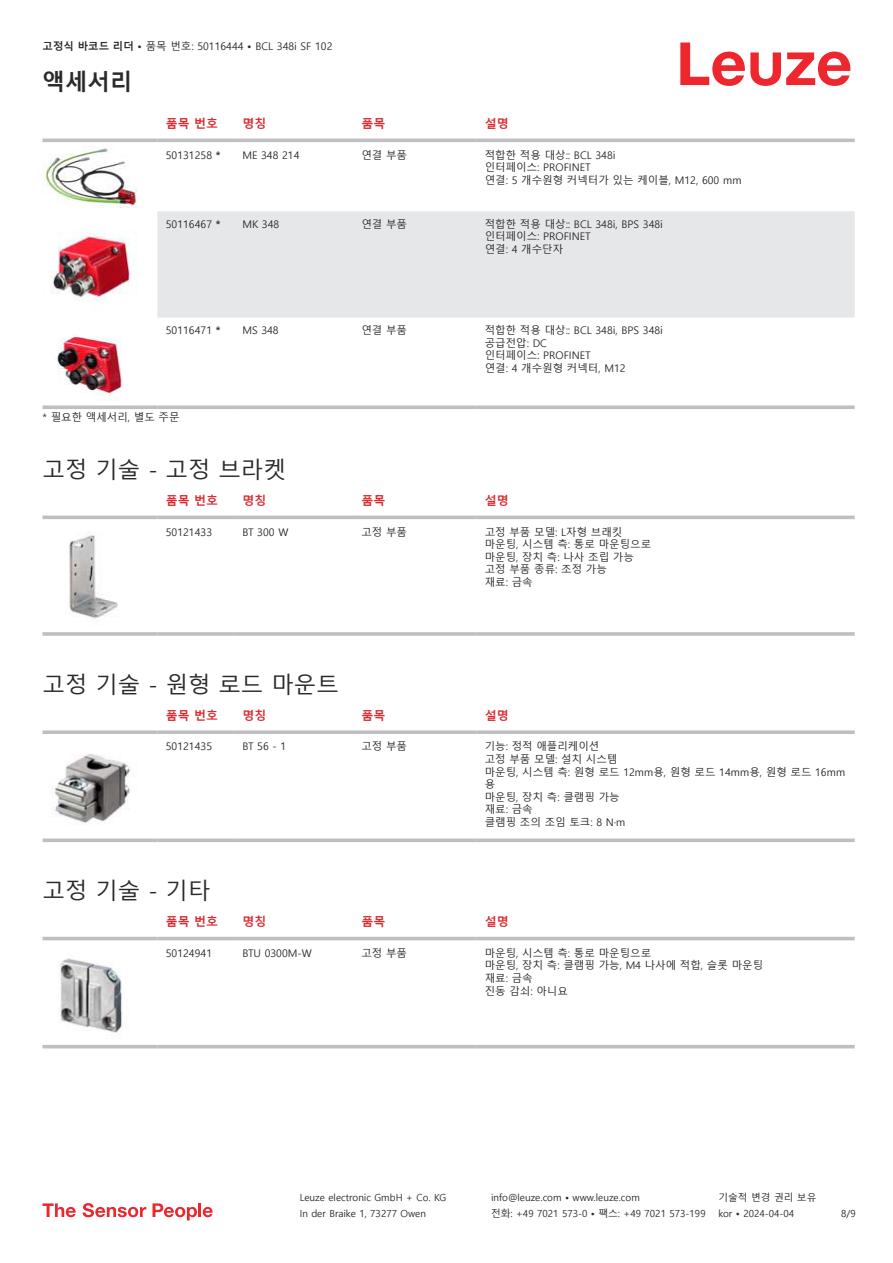
<style>
.page{position:relative;width:893px;height:1263px;background:#fff}
.page>*{position:absolute;margin:0;border:0;box-sizing:border-box;transform-origin:0 0}
.t1{font:22.5px "Malgun Gothic";color:#2b292a}
.t2{font:700 22.5px "Malgun Gothic";color:#2b292a}
.t3{font:700 12px "Malgun Gothic";color:#db2a30}
.t4{font:10.5px/12.6px "Malgun Gothic";color:#2b292a}
.t5{font:9.75px "Malgun Gothic";color:#2b292a}
.s1{font-weight:700}
</style>
<div class="page">
<svg style="left:680px;top:43px;width:170px;height:43px"></svg>
<div style="left:157px;top:211px;width:698px;height:107px;background:#e6e7e9"></div>
<hr style="left:43px;top:139px;width:114px;height:3px;background:#bdbfc1">
<hr style="left:157px;top:139px;width:77px;height:3px;background:#bdbfc1">
<hr style="left:234px;top:139px;width:119px;height:3px;background:#bdbfc1">
<hr style="left:353px;top:139px;width:123px;height:3px;background:#bdbfc1">
<hr style="left:476px;top:139px;width:379px;height:3px;background:#bdbfc1">
<svg style="left:43px;top:405px;width:114px;height:4px"></svg>
<svg style="left:157px;top:405px;width:77px;height:4px"></svg>
<svg style="left:234px;top:405px;width:119px;height:4px"></svg>
<svg style="left:353px;top:405px;width:123px;height:4px"></svg>
<svg style="left:476px;top:405px;width:379px;height:4px;fill:#bdbfc1"></svg>
<img style="left:43px;top:146px;width:94px;height:61px">
<img style="left:51px;top:231px;width:86px;height:71px">
<img style="left:57px;top:337px;width:65px;height:64px">
<svg style="left:43px;top:515px;width:812px;height:5px;fill:#eff0f0"></svg>
<hr style="left:43px;top:516px;width:114px;height:3px;background:#bdbfc1">
<hr style="left:157px;top:516px;width:77px;height:3px;background:#bdbfc1">
<hr style="left:234px;top:516px;width:119px;height:3px;background:#bdbfc1">
<hr style="left:353px;top:516px;width:123px;height:3px;background:#bdbfc1">
<hr style="left:476px;top:516px;width:379px;height:3px;background:#bdbfc1">
<hr style="left:43px;top:632px;width:114px;height:4px;background:#bdbfc1">
<hr style="left:157px;top:632px;width:77px;height:4px;background:#c8cacc">
<hr style="left:234px;top:632px;width:119px;height:4px;background:#c3c5c7">
<hr style="left:353px;top:632px;width:123px;height:4px;background:#bdbfc1">
<hr style="left:476px;top:632px;width:379px;height:4px;background:#c8cacc">
<img style="left:69px;top:532px;width:49px;height:87px">
<svg style="left:43px;top:730px;width:114px;height:4px"></svg>
<svg style="left:157px;top:730px;width:77px;height:4px"></svg>
<svg style="left:234px;top:730px;width:119px;height:4px"></svg>
<svg style="left:353px;top:730px;width:123px;height:4px"></svg>
<svg style="left:476px;top:730px;width:379px;height:4px;fill:#bdbfc1"></svg>
<svg style="left:43px;top:838px;width:114px;height:4px"></svg>
<svg style="left:157px;top:838px;width:77px;height:4px"></svg>
<svg style="left:234px;top:838px;width:119px;height:4px"></svg>
<svg style="left:353px;top:838px;width:123px;height:4px"></svg>
<svg style="left:476px;top:838px;width:379px;height:4px;fill:#bdbfc1"></svg>
<img style="left:53px;top:754px;width:78px;height:70px">
<svg style="left:43px;top:936px;width:812px;height:113px"></svg>
<hr style="left:43px;top:937px;width:114px;height:3px;background:#bdbfc1">
<hr style="left:157px;top:937px;width:77px;height:3px;background:#bdbfc1">
<hr style="left:234px;top:937px;width:119px;height:3px;background:#bdbfc1">
<hr style="left:353px;top:937px;width:123px;height:3px;background:#bdbfc1">
<hr style="left:476px;top:937px;width:379px;height:3px;background:#bdbfc1">
<hr style="left:43px;top:1045px;width:114px;height:3px;background:#bdbfc1">
<hr style="left:157px;top:1045px;width:77px;height:3px;background:#bdbfc1">
<hr style="left:234px;top:1045px;width:119px;height:3px;background:#bdbfc1">
<hr style="left:353px;top:1045px;width:123px;height:3px;background:#bdbfc1">
<hr style="left:476px;top:1045px;width:379px;height:3px;background:#bdbfc1">
<img style="left:43px;top:944px;width:97px;height:98px">
<svg style="left:43px;top:1203px;width:33px;height:14px"></svg>
<svg style="left:83px;top:1203px;width:63px;height:14px"></svg>
<svg style="left:153px;top:1203px;width:44px;height:17px"></svg>
<hr style="left:198px;top:1203px;width:3px;height:14px;background:#ed272d">
<svg style="left:203px;top:1207px;width:10px;height:10px"></svg>
<p class="t4" style="left:43px;top:40px;width:292px"><span class="s1">고정식 바코드 리더 •</span> 품목 번호: 50116444 <span class="s1">•</span> BCL 348i SF 102</p>
<h1 class="t2" style="left:43px;top:69px;width:91px">액세서리</h1>
<p class="t3" style="left:166px;top:116px;width:54px">품목 번호</p>
<p class="t3" style="left:242px;top:116px;width:25px">명칭</p>
<p class="t3" style="left:361px;top:116px;width:25px">품목</p>
<p class="t3" style="left:485px;top:116px;width:25px">설명</p>
<p class="t4" style="left:166px;top:149px;width:56px">50131258 <span class="s1">*</span></p>
<p class="t4" style="left:242px;top:149px;width:59px">ME 348 214</p>
<p class="t4" style="left:361px;top:149px;width:47px">연결 부품</p>
<p class="t4" style="left:485px;top:149px;width:258px">적합한 적용 대상:: BCL 348i<br>인터페이스: PROFINET<br>연결: 5 개수원형 커넥터가 있는 케이블, M12, 600 mm</p>
<p class="t4" style="left:166px;top:218px;width:56px">50116467 <span class="s1">*</span></p>
<p class="t4" style="left:242px;top:218px;width:38px">MK 348</p>
<p class="t4" style="left:361px;top:218px;width:47px">연결 부품</p>
<p class="t4" style="left:485px;top:218px;width:180px">적합한 적용 대상:: BCL 348i, BPS 348i 인터페이스: PROFINET<br>연결: 4 개수단자</p>
<p class="t4" style="left:166px;top:324px;width:56px">50116471 <span class="s1">*</span></p>
<p class="t4" style="left:242px;top:324px;width:38px">MS 348</p>
<p class="t4" style="left:361px;top:324px;width:47px">연결 부품</p>
<p class="t4" style="left:485px;top:324px;width:180px">적합한 적용 대상:: BCL 348i, BPS 348i 공급전압: DC<br>인터페이스: PROFINET<br>연결: 4 개수원형 커넥터, M12</p>
<p class="t4" style="left:43px;top:412px;width:139px">* 필요한 액세서리, 별도 주문</p>
<h1 class="t1" style="left:43px;top:457px;width:245px">고정 기술 - 고정 브라켓</h1>
<p class="t3" style="left:166px;top:493px;width:54px">품목 번호</p>
<p class="t3" style="left:242px;top:493px;width:25px">명칭</p>
<p class="t3" style="left:361px;top:493px;width:25px">품목</p>
<p class="t3" style="left:485px;top:493px;width:25px">설명</p>
<p class="t4" style="left:166px;top:526px;width:48px">50121433</p>
<p class="t4" style="left:242px;top:526px;width:47px">BT 300 W</p>
<p class="t4" style="left:361px;top:526px;width:47px">고정 부품</p>
<p class="t4" style="left:485px;top:526px;width:168px">고정 부품 모델: L자형 브래킷 마운팅, 시스템 측: 통로 마운팅으로 마운팅, 장치 측: 나사 조립 가능 고정 부품 종류: 조정 가능<br>재료: 금속</p>
<h1 class="t1" style="left:43px;top:672px;width:298px">고정 기술 - 원형 로드 마운트</h1>
<p class="t3" style="left:166px;top:708px;width:54px">품목 번호</p>
<p class="t3" style="left:242px;top:708px;width:25px">명칭</p>
<p class="t3" style="left:361px;top:708px;width:25px">품목</p>
<p class="t3" style="left:485px;top:708px;width:25px">설명</p>
<p class="t4" style="left:166px;top:741px;width:48px">50121435</p>
<p class="t4" style="left:242px;top:741px;width:45px">BT 56 - 1</p>
<p class="t4" style="left:361px;top:741px;width:47px">고정 부품</p>
<p class="t4" style="left:485px;top:741px;width:362px">기능: 정적 애플리케이션<br>고정 부품 모델: 설치 시스템<br>마운팅, 시스템 측: 원형 로드 12mm용, 원형 로드 14mm용, 원형 로드 16mm 용<br>마운팅, 장치 측: 클램핑 가능<br>재료: 금속<br>클램핑 조의 조임 토크: 8 N·m</p>
<h1 class="t1" style="left:43px;top:878px;width:169px">고정 기술 - 기타</h1>
<p class="t3" style="left:166px;top:914px;width:54px">품목 번호</p>
<p class="t3" style="left:242px;top:914px;width:25px">명칭</p>
<p class="t3" style="left:361px;top:914px;width:25px">품목</p>
<p class="t3" style="left:485px;top:914px;width:25px">설명</p>
<p class="t4" style="left:166px;top:947px;width:48px">50124941</p>
<p class="t4" style="left:242px;top:947px;width:71px">BTU 0300M-W</p>
<p class="t4" style="left:361px;top:947px;width:47px">고정 부품</p>
<p class="t4" style="left:485px;top:947px;width:280px">마운팅, 시스템 측: 통로 마운팅으로<br>마운팅, 장치 측: 클램핑 가능, M4 나사에 적합, 슬롯 마운팅 재료: 금속<br>진동 감쇠: 아니요</p>
<p class="t5" style="left:300px;top:1192px;width:148px">Leuze electronic GmbH + Co. KG</p>
<p class="t5" style="left:491px;top:1192px;width:150px">info@leuze.com • www.leuze.com</p>
<p class="t5" style="left:718px;top:1192px;width:100px">기술적 변경 권리 보유</p>
<p class="t5" style="left:300px;top:1208px;width:128px">In der Braike 1, 73277 Owen</p>
<p class="t5" style="left:491px;top:1208px;width:216px">전화: +49 7021 573-0 • 팩스: +49 7021 573-199</p>
<p class="t5" style="left:718px;top:1208px;width:77px">kor • 2024-04-04</p>
<p class="t5" style="left:841px;top:1208px;width:16px">8/9</p>
</div>
